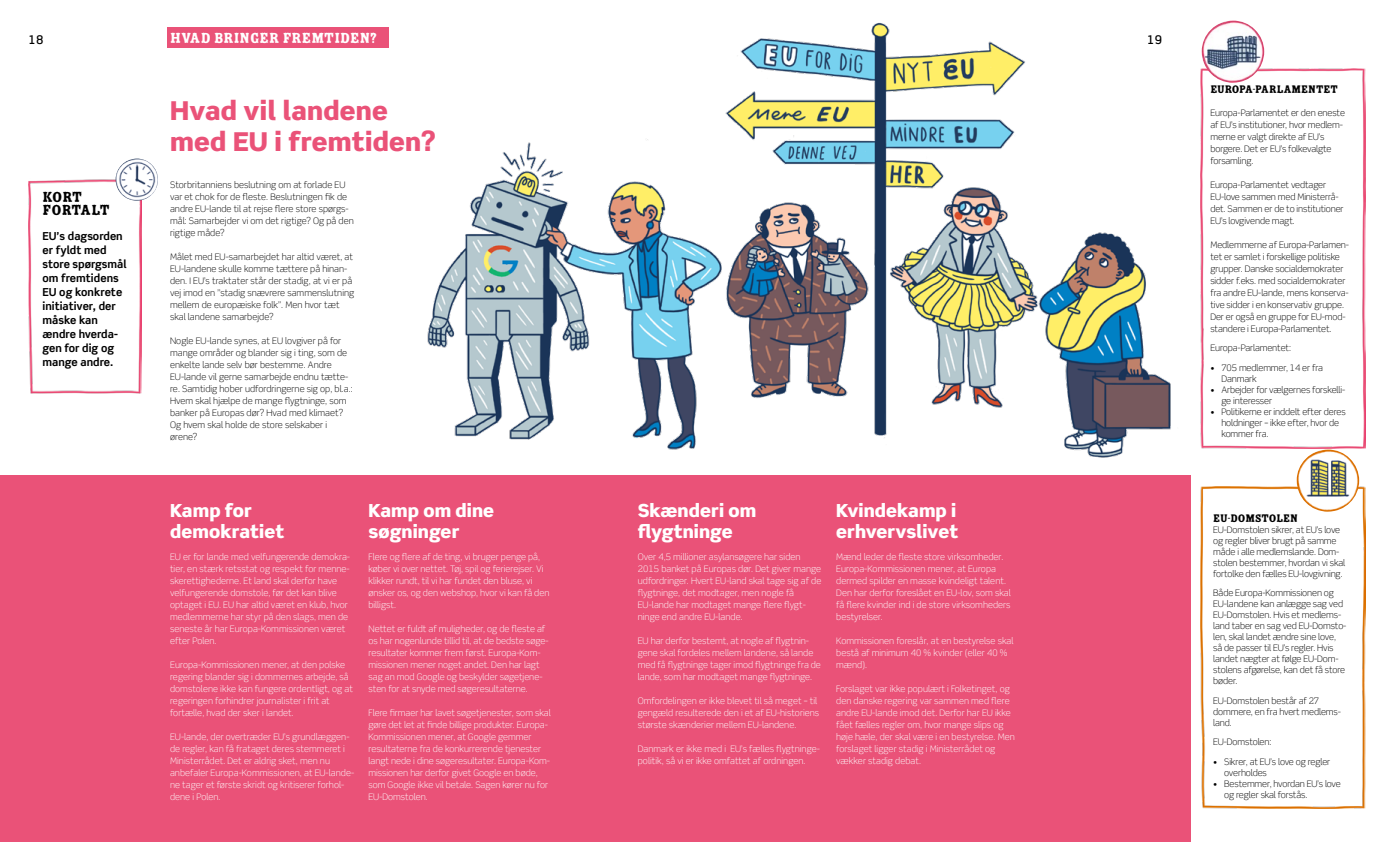
<style>
.page{position:relative;width:1389px;height:842px;background:#fff}
.page>*{position:absolute;margin:0;border:0;box-sizing:border-box;transform-origin:0 0}
.Overskrift_1{font:900 26px/31.2px "Scene Std";letter-spacing:.01em;color:#ea5278}
.Boks_stor_overskrift{font:900 18px/21.6px "Scene Std";letter-spacing:.005em;color:#fff}
.Trumpet{font:16px "Zebrawood Std Fill";color:#fff}
.Kort_fortalt_overskr{font:16px/13px "Zebrawood Std Fill";letter-spacing:-.035em;color:#000}
.Boks_overskrift{font:12px "Zebrawood Std Fill";letter-spacing:-.01em;color:#000}
.t1{font:500 12px "Scene Std";color:#000}
.Kort_fortalt_brød{font:700 11px/14px "Scene Std";color:#000}
.Brødtekst{font:300 9px/12px "Scene Std";letter-spacing:.005em;color:#fff}
.Brødtekst-2{font:300 9px/12px "Scene Std";letter-spacing:-.01em;color:#000}
</style>
<div class="page">
<img style="left:29px;top:178px;width:112px;height:216px">
<img style="left:427px;top:22px;width:744px;height:436px">
<div style="left:0;top:475px;width:1191px;height:367px;background:#ea5278"></div>
<div style="left:167px;top:28px;width:221px;height:20px;background:#ea5278"></div>
<img style="left:116px;top:158px;width:42px;height:43px;border-radius:21px">
<img style="left:1201px;top:68px;width:164px;height:381px">
<img style="left:1200px;top:487px;width:165px;height:321px">
<img style="left:1202px;top:21px;width:62px;height:62px;border-radius:31px">
<img style="left:1297px;top:449px;width:62px;height:63px;border-radius:31px">
<h3 class="t1" style="left:28px;top:32px;width:17px">18</h3>
<p class="Trumpet" style="left:170px;top:29px;width:208px">HVAD BRINGER FREMTIDEN?</p>
<h3 class="t1" style="left:1147px;top:32px;width:17px">19</h3>
<p class="Kort_fortalt_overskr" style="left:43px;top:190px;width:69px">KORT<br>FORTALT</p>
<p class="Kort_fortalt_brød" style="left:43px;top:229px;width:86px">EU’s dagsorden er fyldt med store spørgsmål om fremtidens<br>EU og konkrete initiativer, der måske kan ændre hverda&shy;gen for dig og mange andre.</p>
<p class="Overskrift_1" style="left:170px;top:94px;width:267px">Hvad vil landene med EU i fremtiden?</p>
<p class="Brødtekst-2" style="left:170px;top:179px;width:185px">Storbritanniens beslutning om at forlade EU var et chok for de fleste. Beslutningen fik de andre EU-lande til at rejse flere store spørgs&shy;mål: Samarbejder vi om det rigtige? Og på den rigtige måde?</p>
<p class="Brødtekst-2" style="left:170px;top:251px;width:186px">Målet med EU-samarbejdet har altid været, at EU-landene skulle komme tættere på hinan&shy;den. I EU’s traktater står der stadig, at vi er på vej imod en ”stadig snævrere sammenslutning mellem de europæiske folk”. Men hvor tæt skal landene samarbejde?</p>
<p class="Brødtekst-2" style="left:170px;top:335px;width:184px">Nogle EU-lande synes, at EU lovgiver på for mange områder og blander sig i ting, som de enkelte lande selv bør bestemme. Andre EU-lande vil gerne samarbejde endnu tætte&shy;re. Samtidig hober udfordringerne sig op, bl.a.:<br>Hvem skal hjælpe de mange flygtninge, som banker på Europas dør? Hvad med klimaet?<br>Og hvem skal holde de store selskaber i ørene?</p>
<p class="Boks_stor_overskrift" style="left:170px;top:499px;width:116px">Kamp for demokratiet</p>
<p class="Brødtekst" style="left:170px;top:551px;width:182px">EU er for lande med velfungerende demokra&shy;tier, en stærk retsstat og respekt for menne&shy;skerettighederne. Et land skal derfor have velfungerende domstole, før det kan blive optaget i EU. EU har altid været en klub, hvor medlemmerne har styr på den slags, men de seneste år har Europa-Kommissionen været efter Polen.</p>
<p class="Brødtekst" style="left:170px;top:659px;width:184px">Europa-Kommissionen mener, at den polske regering blander sig i dommernes arbejde, så domstolene ikke kan fungere ordentligt, og at regeringen forhindrer journalister i frit at fortælle, hvad der sker i landet.</p>
<p class="Brødtekst" style="left:170px;top:731px;width:186px">EU-lande, der overtræder EU’s grundlæggen&shy;de regler, kan få frataget deres stemmeret i Ministerrådet. Det er aldrig sket, men nu anbefaler Europa-Kommissionen, at EU-lande&shy;ne tager et første skridt og kritiserer forhol&shy;dene i Polen.</p>
<p class="Boks_stor_overskrift" style="left:369px;top:499px;width:127px">Kamp om dine søgninger</p>
<p class="Brødtekst" style="left:369px;top:551px;width:182px">Flere og flere af de ting, vi bruger penge på, køber vi over nettet. Tøj, spil og ferierejser. Vi klikker rundt, til vi har fundet den bluse, vi ønsker os, og den webshop, hvor vi kan få den billigst.</p>
<p class="Brødtekst" style="left:369px;top:623px;width:182px">Nettet er fuldt af muligheder, og de fleste af os har nogenlunde tillid til, at de bedste søge&shy;resultater kommer frem først. Europa-Kom&shy;missionen mener noget andet. Den har lagt sag an mod Google og beskylder søgetjene&shy;sten for at snyde med søgeresultaterne.</p>
<p class="Brødtekst" style="left:369px;top:707px;width:184px">Flere firmaer har lavet søgetjenester, som skal gøre det let at finde billige produkter. Europa-Kommissionen mener, at Google gemmer resultaterne fra de konkurrerende tjenester langt nede i dine søgeresultater. Europa-Kom&shy;missionen har derfor givet Google en bøde, som Google ikke vil betale. Sagen kører nu for EU-Domstolen.</p>
<p class="Boks_stor_overskrift" style="left:638px;top:499px;width:120px">Skænderi om flygtninge</p>
<p class="Brødtekst" style="left:638px;top:551px;width:185px">Over 4,5 millioner asylansøgere har siden 2015 banket på Europas dør. Det giver mange udfordringer. Hvert EU-land skal tage sig af de flygtninge, det modtager, men nogle få EU-lande har modtaget mange flere flygt&shy;ninge end andre EU-lande.</p>
<p class="Brødtekst" style="left:638px;top:635px;width:185px">EU har derfor bestemt, at nogle af flygtnin&shy;gene skal fordeles mellem landene, så lande med få flygtninge tager imod flygtninge fra de lande, som har modtaget mange flygtninge.</p>
<p class="Brødtekst" style="left:638px;top:695px;width:183px">Omfordelingen er ikke blevet til så meget – til gengæld resulterede den i et af EU-historiens største skænderier mellem EU-landene.</p>
<p class="Brødtekst" style="left:638px;top:743px;width:184px">Danmark er ikke med i EU’s fælles flygtninge&shy;politik, så vi er ikke omfattet af ordningen.</p>
<p class="Boks_stor_overskrift" style="left:836px;top:499px;width:124px">Kvindekamp i erhvervslivet</p>
<p class="Brødtekst" style="left:836px;top:551px;width:176px">Mænd leder de fleste store virksomheder.<br>Europa-Kommissionen mener, at Europa dermed spilder en masse kvindeligt talent.<br>Den har derfor foreslået en EU-lov, som skal få flere kvinder ind i de store virksomheders bestyrelser.</p>
<p class="Brødtekst" style="left:836px;top:635px;width:179px">Kommissionen foreslår, at en bestyrelse skal bestå af minimum 40 % kvinder (eller 40 % mænd).</p>
<p class="Brødtekst" style="left:836px;top:683px;width:180px">Forslaget var ikke populært i Folketinget, og den danske regering var sammen med flere andre EU-lande imod det. Derfor har EU ikke fået fælles regler om, hvor mange slips og høje hæle, der skal være i en bestyrelse. Men forslaget ligger stadig i Ministerrådet og vækker stadig debat.</p>
<p class="Boks_overskrift" style="left:1210px;top:83px;width:129px">EUROPA-PARLAMENTET</p>
<p class="Brødtekst-2" style="left:1210px;top:107px;width:136px">Europa-Parlamentet er den eneste af EU’s institutioner, hvor medlem&shy;merne er valgt direkte af EU’s borgere. Det er EU’s folkevalgte forsamling.</p>
<p class="Brødtekst-2" style="left:1210px;top:179px;width:135px">Europa-Parlamentet vedtager<br>EU-love sammen med Ministerrå&shy;det. Sammen er de to institutioner<br>EU’s lovgivende magt.</p>
<p class="Brødtekst-2" style="left:1210px;top:239px;width:140px">Medlemmerne af Europa-Parlamen&shy;tet er samlet i forskellige politiske grupper. Danske socialdemokrater sidder f.eks. med socialdemokrater fra andre EU-lande, mens konserva&shy;tive sidder i en konservativ gruppe.<br>Der er også en gruppe for EU-mod&shy;standere i Europa-Parlamentet.</p>
<p class="Brødtekst-2" style="left:1210px;top:342px;width:82px">Europa-Parlamentet:</p>
<p class="Brødtekst-2" style="left:1221px;top:362px;width:103px;line-height:11px;text-indent:-11px">• 705 medlemmer, 14 er fra<br>Danmark</p>
<p class="Brødtekst-2" style="left:1221px;top:384px;width:125px;line-height:11px;text-indent:-11px">• Arbejder for vælgernes forskelli&shy;ge interesser</p>
<p class="Brødtekst-2" style="left:1221px;top:406px;width:126px;line-height:11px;text-indent:-11px">• Politikerne er inddelt efter deres holdninger – ikke efter, hvor de kommer fra.</p>
<p class="Boks_overskrift" style="left:1213px;top:512px;width:86px">EU-DOMSTOLEN</p>
<p class="Brødtekst-2" style="left:1213px;top:524px;width:133px;line-height:11px">EU-Domstolen sikrer, at EU’s love og regler bliver brugt på samme måde i alle medlemslande. Dom&shy;stolen bestemmer, hvordan vi skal fortolke den fælles EU-lovgivning.</p>
<p class="Brødtekst-2" style="left:1213px;top:588px;width:135px;line-height:11px">Både Europa-Kommissionen og<br>EU-landene kan anlægge sag ved<br>EU-Domstolen. Hvis et medlems&shy;land taber en sag ved EU-Domsto&shy;len, skal landet ændre sine love, så de passer til EU’s regler. Hvis landet nægter at følge EU-Dom&shy;stolens afgørelse, kan det få store bøder.</p>
<p class="Brødtekst-2" style="left:1213px;top:695px;width:129px;line-height:11px">EU-Domstolen består af 27 dommere, en fra hvert medlems&shy;land.</p>
<p class="Brødtekst-2" style="left:1213px;top:736px;width:60px">EU-Domstolen:</p>
<p class="Brødtekst-2" style="left:1224px;top:756px;width:108px;line-height:11px;text-indent:-11px">• Sikrer, at EU’s love og regler overholdes</p>
<p class="Brødtekst-2" style="left:1224px;top:778px;width:118px;line-height:11px;text-indent:-11px">• Bestemmer, hvordan EU’s love og regler skal forstås.</p>
</div>
